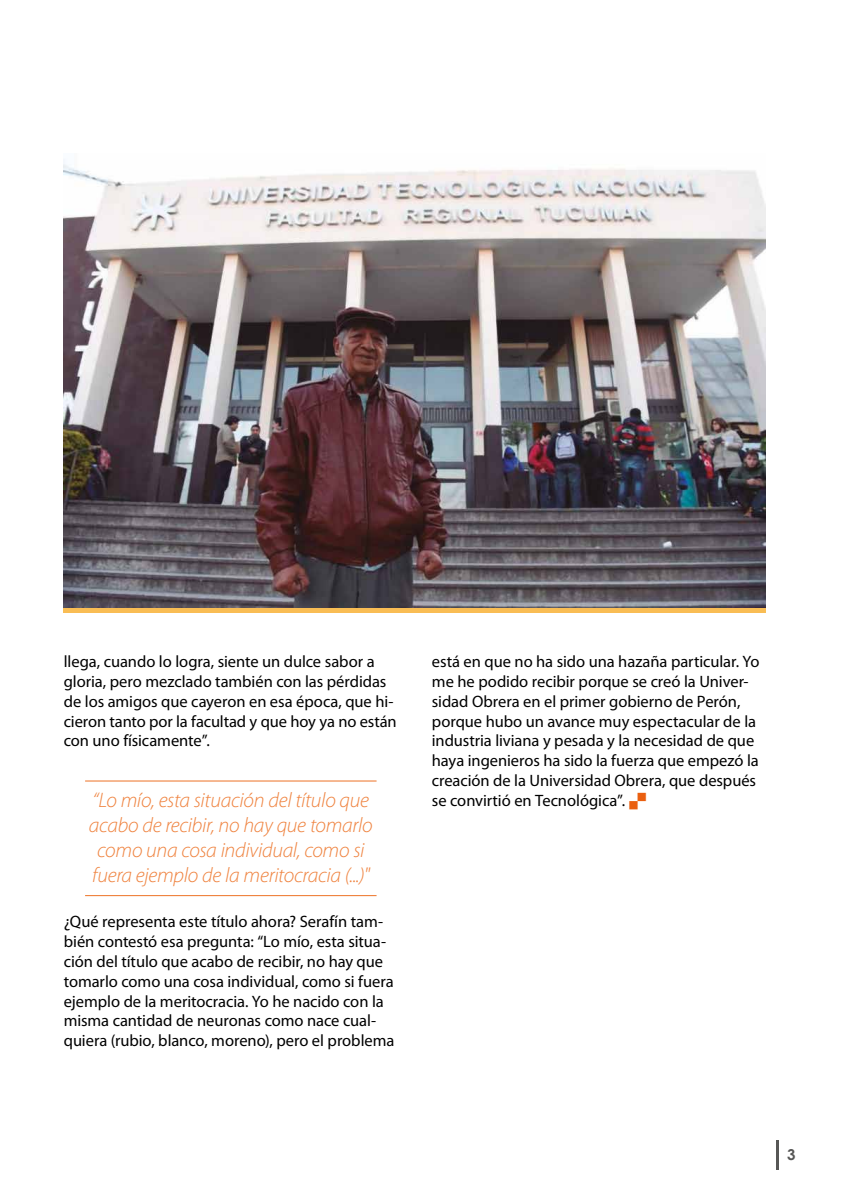
<style>
.page{position:relative;width:851px;height:1191px;background:#fff}
.page>*{position:absolute;margin:0;border:0;box-sizing:border-box;transform-origin:0 0}
.t1{font:italic 300 21px/25.2px "Myriad Pro";letter-spacing:-.015em;color:#ef823e;text-align:center}
.t2{font:16.5px/19.8px "Myriad Pro";letter-spacing:-.005em;color:#000}
.t3{font:700 15px "Century Gothic";color:#575756}
</style>
<div class="page">
<hr style="left:776px;top:1140px;width:2px;height:29px;background:#575756">
<hr style="left:85px;top:780px;width:291px;height:1px;background:#ef823e">
<hr style="left:85px;top:895px;width:291px;height:1px;background:#ef823e">
<img style="left:64px;top:159px;width:701px;height:449px">
<hr style="left:64px;top:608px;width:701px;height:4px;background:#f9bd54">
<p class="t2" style="left:64px;top:651px;width:334px">llega, cuando lo logra, siente un dulce sabor a gloria, pero mezclado también con las pérdidas de los amigos que cayeron en esa época, que hi&shy;cieron tanto por la facultad y que hoy ya no están con uno físicamente”.</p>
<p class="t1" style="left:89px;top:787px;width:285px">“Lo mío, esta situación del título que acabo de recibir, no hay que tomarlo como una cosa individual, como si fuera ejemplo de la meritocracia (...)"</p>
<p class="t2" style="left:64px;top:911px;width:332px">¿Qué representa este título ahora? Serafín tam&shy;bién contestó esa pregunta: “Lo mío, esta situa&shy;ción del título que acabo de recibir, no hay que tomarlo como una cosa individual, como si fuera ejemplo de la meritocracia. Yo he nacido con la misma cantidad de neuronas como nace cual&shy;quiera (rubio, blanco, moreno), pero el problema</p>
<p class="t2" style="left:432px;top:651px;width:329px">está en que no ha sido una hazaña particular. Yo me he podido recibir porque se creó la Univer&shy;sidad Obrera en el primer gobierno de Perón, porque hubo un avance muy espectacular de la industria liviana y pesada y la necesidad de que haya ingenieros ha sido la fuerza que empezó la creación de la Universidad Obrera, que después se convirtió en Tecnológica”.</p>
<p class="t3" style="left:787px;top:1143px;width:10px">3</p>
</div>
